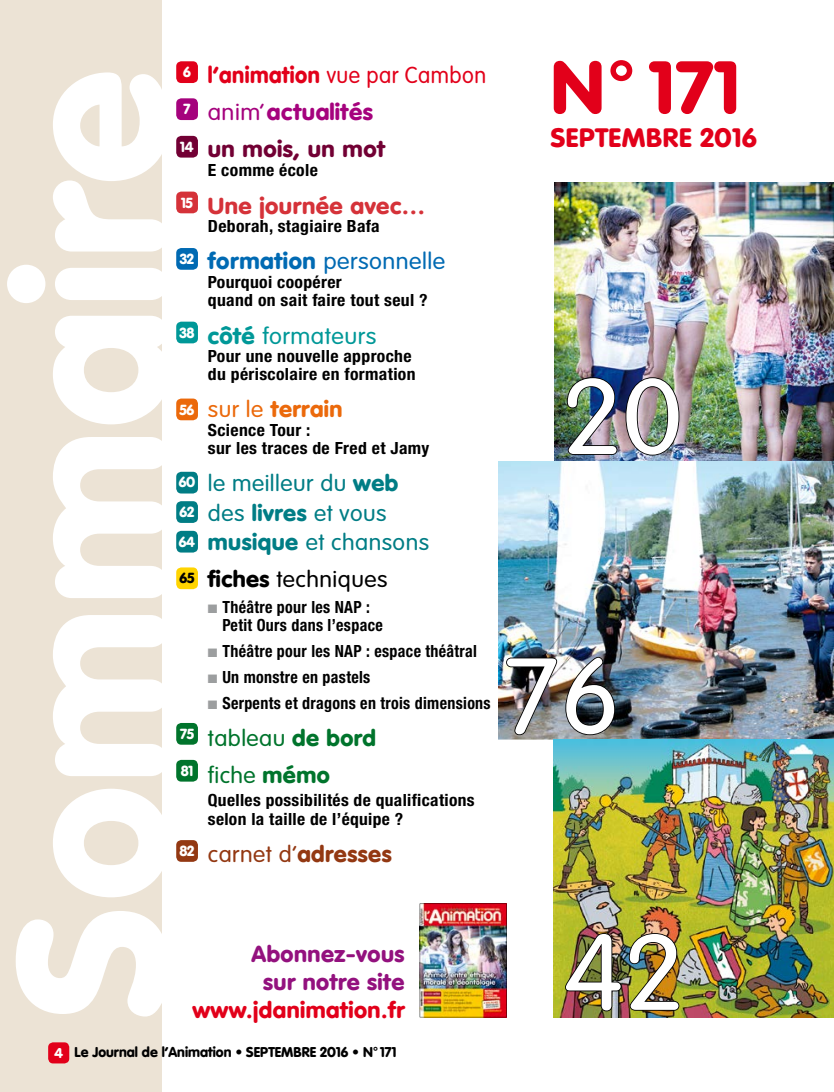
<style>
.page{position:relative;width:834px;height:1092px;background:#fff}
.page>*{position:absolute;margin:0;border:0;box-sizing:border-box;transform-origin:0 0}
.t1{font:900 206.33px "VAG Rounded";letter-spacing:.01em;color:#fff}
.t2{font:300 105.7px "VAG Rounded";color:#fff;scale:1.05 1}
.t3{font:900 73.5px "VAG Rounded";color:#e2001a;scale:1.04 1}
.t4{font:900 26.25px "VAG Rounded";letter-spacing:.02em;color:#e2001a;scale:1.04 1}
.t5{font:300 22.75px/37.3px "VAG Rounded";letter-spacing:.02em;color:#e2001a;scale:.96 1}
.t6{font:300 22.75px "VAG Rounded";letter-spacing:.02em;color:#006ab3;scale:1.05 1}
.t7{font:900 22.75px "VAG Rounded";letter-spacing:.02em;color:#d53239;scale:1.05 1}
.t8{font:300 22.75px "VAG Rounded";letter-spacing:.02em;color:#009898;scale:1.05 1}
.t9{font:300 22.57px/29.4px "VAG Rounded";letter-spacing:.02em;color:#007d85;scale:1.04 1}
.t10{font:900 22.57px/28px "VAG Rounded";letter-spacing:.02em;color:#93117e;text-align:center;scale:1.04 1}
.t11{font:300 22.57px/36.9px "VAG Rounded";letter-spacing:.02em;color:#00742c;scale:1.04 1}
.t12{font:900 22.57px "VAG Rounded";letter-spacing:.02em;color:#e2001a;scale:1.04 1}
.t13{font:300 22.57px "VAG Rounded";letter-spacing:.02em;color:#000;scale:1.04 1}
.t14{font:300 22.57px "VAG Rounded";letter-spacing:.02em;color:#933812;scale:1.04 1}
.t15{font:900 22.57px "VAG Rounded";letter-spacing:.02em;color:#eb690b;scale:1.04 1}
.t16{font:700 condensed 16.8px/18.6px "Helvetica Neue";letter-spacing:.02em;color:#000;scale:1.05 1}
.t17{font:700 condensed 16.8px/18.6px "Helvetica Neue";letter-spacing:.02em;color:#000;scale:.95 1}
.t18{font:700 condensed 16.8px/18.6px "Helvetica Neue";letter-spacing:.02em;color:#000;scale:1.04 1}
.t19{font:900 14.35px/29.8px "VAG Rounded";letter-spacing:-.02em;color:#fff;text-align:justify}
.t20{font:900 14.35px "VAG Rounded";color:#000}
.t21{font:900 14px "VAG Rounded";color:#000}
.s1{font-weight:900}
.s2{color:#a5027d}
.s3{font-weight:900;color:#a5027d}
.s4{font-weight:900;color:#720034}
.s5{font-weight:300}
.s6{color:#9c9e9f}
.s7{color:#fff}
</style>
<div class="page">
<div style="left:0;top:0;width:161px;height:1091px;background:#ece3d5"></div>
<hr style="left:833px;top:182px;width:1px;height:282px;background:#006b82">
<hr style="left:833px;top:461px;width:1px;height:278px;background:#00742c">
<img style="left:554px;top:182px;width:279px;height:279px">
<img style="left:498px;top:461px;width:335px;height:278px">
<img style="left:505px;top:656px;width:53px;height:80px">
<img style="left:564px;top:656px;width:52px;height:80px">
<img style="left:566px;top:376px;width:52px;height:80px">
<img style="left:624px;top:376px;width:56px;height:80px">
<div style="left:176px;top:61px;width:22px;height:22px;background:#e2001a;border-radius:5px"></div>
<div style="left:176px;top:98px;width:22px;height:22px;background:#a5027d;border-radius:5px"></div>
<div style="left:176px;top:136px;width:22px;height:22px;background:#720034;border-radius:5px"></div>
<div style="left:176px;top:191px;width:22px;height:22px;background:#d53239;border-radius:5px"></div>
<div style="left:176px;top:398px;width:22px;height:22px;background:#eb690b;border-radius:5px"></div>
<div style="left:176px;top:321px;width:22px;height:22px;background:#009898;border-radius:5px"></div>
<div style="left:176px;top:248px;width:22px;height:22px;background:#006ab3;border-radius:5px"></div>
<div style="left:176px;top:472px;width:22px;height:21px;background:#007d85;border-radius:5px"></div>
<div style="left:176px;top:501px;width:22px;height:22px;background:#007d85;border-radius:5px"></div>
<div style="left:176px;top:531px;width:22px;height:21px;background:#007d85;border-radius:5px"></div>
<div style="left:176px;top:567px;width:22px;height:22px;background:#ffd400;border-radius:5px"></div>
<div style="left:176px;top:723px;width:22px;height:21px;background:#00742c;border-radius:5px"></div>
<div style="left:176px;top:759px;width:22px;height:22px;background:#00742c;border-radius:5px"></div>
<div style="left:176px;top:840px;width:22px;height:21px;background:#933812;border-radius:5px"></div>
<div style="left:48px;top:1042px;width:21px;height:21px;background:#e2001a;border-radius:5px"></div>
<img style="left:419px;top:903px;width:87px;height:114px">
<img style="left:554px;top:739px;width:279px;height:278px">
<img style="left:564px;top:932px;width:58px;height:80px">
<img style="left:628px;top:932px;width:52px;height:79px">
<h1 class="t1" style="left:-31px;top:1017px;width:949px;rotate:-90deg">Sommaire</h1>
<p class="t19" style="left:183px;top:58px;width:9px">6</p>
<p class="t19" style="left:183px;top:95px;width:8px">7</p>
<p class="t19" style="left:180px;top:132px;width:15px">14</p>
<p class="t19" style="left:181px;top:188px;width:13px">15</p>
<p class="t19" style="left:180px;top:244px;width:16px">32</p>
<p class="t19" style="left:179px;top:318px;width:17px">38</p>
<p class="t19" style="left:179px;top:395px;width:16px">56</p>
<p class="t19" style="left:179px;top:467px;width:18px">60<br>62<br>64</p>
<p class="t20" style="left:179px;top:569px;width:16px">65</p>
<p class="t19" style="left:180px;top:719px;width:15px">75</p>
<p class="t19" style="left:181px;top:756px;width:14px">81</p>
<p class="t19" style="left:179px;top:836px;width:16px">82</p>
<h3 class="t5" style="left:208px;top:57px;width:291px"><span class="s1">l’animation</span> vue par Cambon <span class="s2">anim’</span> <span class="s3">actualités<br></span><span class="s4">un mois, un mot</span></h3>
<p class="t16" style="left:208px;top:160px;width:106px">E comme école</p>
<h3 class="t7" style="left:208px;top:192px;width:209px">Une journée avec…</h3>
<p class="t16" style="left:208px;top:216px;width:165px">Deborah, stagiaire Bafa</p>
<h3 class="t6" style="left:208px;top:248px;width:227px"><span class="s1">formation</span> personnelle</h3>
<p class="t16" style="left:208px;top:272px;width:211px">Pourquoi coopérer<br>quand on sait faire tout seul ?</p>
<h3 class="t8" style="left:208px;top:322px;width:162px"><span class="s1">côté</span> formateurs</h3>
<p class="t16" style="left:208px;top:346px;width:199px">Pour une nouvelle approche du périscolaire en formation</p>
<h3 class="t15" style="left:208px;top:396px;width:131px"><span class="s5">sur le</span> terrain</h3>
<p class="t16" style="left:208px;top:420px;width:212px">Science Tour :<br>sur les traces de Fred et Jamy</p>
<h3 class="t9" style="left:208px;top:469px;width:214px">le meilleur du <span class="s1">web </span>des <span class="s1">livres</span> et vous <span class="s1">musique</span> et chansons</h3>
<h3 class="t13" style="left:208px;top:566px;width:174px"><span class="s1">fiches</span> techniques</h3>
<p class="t17" style="left:222px;top:597px;width:170px;text-indent:-14px"><span class="s6">■</span> Théâtre pour les NAP :<br>Petit Ours dans l’espace</p>
<p class="t17" style="left:208px;top:641px;width:285px"><span class="s6">■</span> Théâtre pour les NAP : espace théâtral</p>
<p class="t17" style="left:208px;top:667px;width:172px"><span class="s6">■</span> Un monstre en pastels</p>
<p class="t17" style="left:208px;top:693px;width:299px"><span class="s6">■</span> Serpents et dragons en trois dimensions</p>
<h3 class="t11" style="left:208px;top:720px;width:163px">tableau <span class="s1">de bord </span>fiche <span class="s1">mémo</span></h3>
<p class="t18" style="left:208px;top:790px;width:258px">Quelles possibilités de qualifications selon la taille de l’équipe ?</p>
<h3 class="t14" style="left:208px;top:840px;width:178px">carnet d’<span class="s1">adresses</span></h3>
<h3 class="t10" style="left:251px;top:940px;width:149px">Abonnez-vous sur notre site</h3>
<h3 class="t12" style="left:192px;top:995px;width:205px">www.jdanimation.fr</h3>
<p class="t21" style="left:55px;top:1043px;width:343px"><span class="s7">4</span> Le Journal de l’Animation • SEPTEMBRE 2016 • N° 171</p>
<h3 class="t3" style="left:550px;top:43px;width:183px">N° 171</h3>
<h3 class="t4" style="left:550px;top:122px;width:199px">SEPTEMBRE 2016</h3>
<h2 class="t2" style="left:562px;top:356px;width:116px">20</h2>
<h2 class="t2" style="left:504px;top:636px;width:112px">76</h2>
<h2 class="t2" style="left:564px;top:912px;width:115px">42</h2>
</div>
